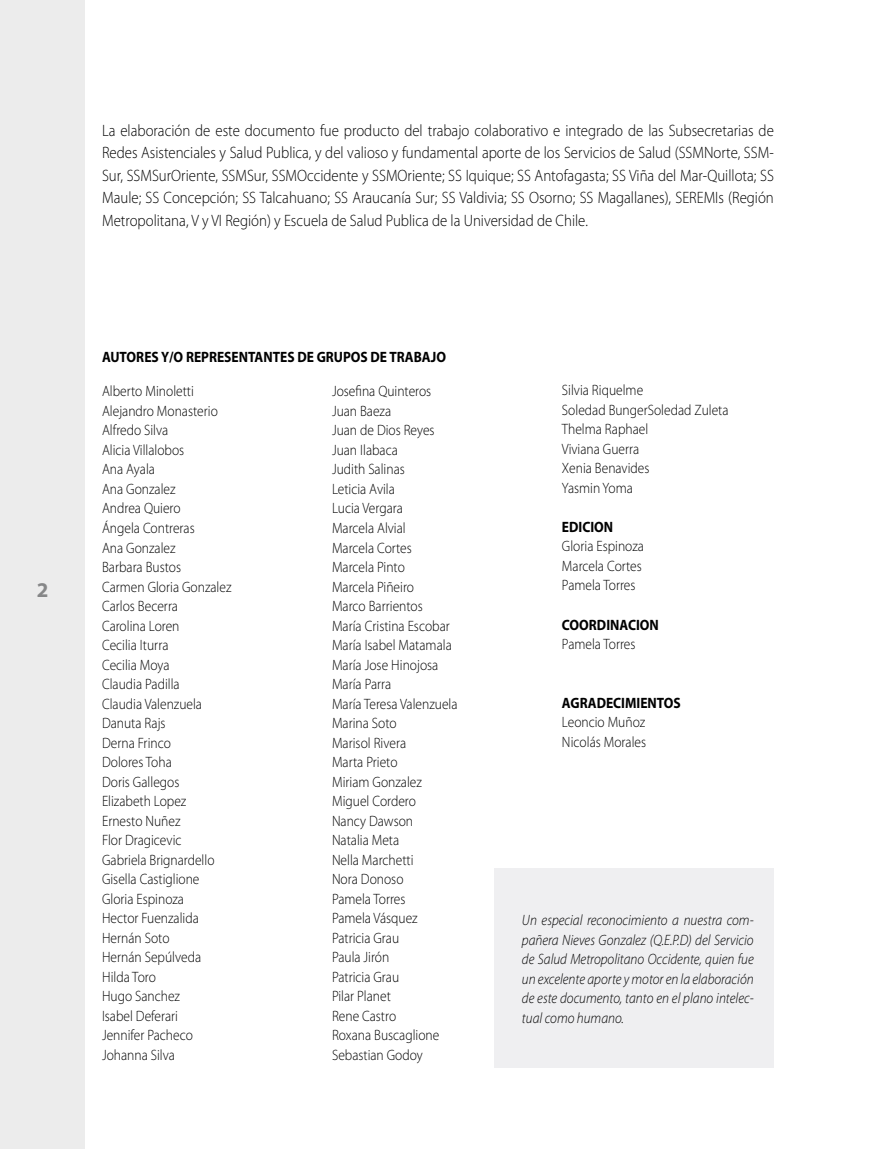
<style>
.page{position:relative;width:893px;height:1149px;background:#fff}
.page>*{position:absolute;margin:0;border:0;box-sizing:border-box;transform-origin:0 0}
.t1{font:700 21px "Myriad Pro";color:#868788}
.t2{font:300 16.5px/22.5px "Myriad Pro";color:#000;text-align:justify;scale:.9 1}
.t3{font:300 15px/19.5px "Myriad Pro";color:#000;scale:.9 1}
.t4{font:italic 300 15px/19.5px "Myriad Pro";color:#000;text-align:justify;scale:.9 1}
.t5{font:700 15px "Myriad Pro";color:#000;scale:.9 1}
</style>
<div class="page">
<div style="left:0;top:0;width:85px;height:1148px;background:#ececec"></div>
<div style="left:494px;top:867px;width:279px;height:200px;background:#efeff1"></div>
<h1 class="t1" style="left:37px;top:575px;width:13px">2</h1>
<p class="t2" style="left:102px;top:119px;width:748px">La elaboración de este documento fue producto del trabajo colaborativo e integrado de las Subsecretarias de Redes Asistenciales y Salud Publica, y del valioso y fundamental aporte de los Servicios de Salud (SSMNorte, SSM-Sur, SSMSurOriente, SSMSur, SSMOccidente y SSMOriente; SS Iquique; SS Antofagasta; SS Viña del Mar-Quillota; SS Maule; SS Concepción; SS Talcahuano; SS Araucanía Sur; SS Valdivia; SS Osorno; SS Magallanes), SEREMIs (Región Metropolitana, V y VI Región) y Escuela de Salud Publica de la Universidad de Chile.</p>
<p class="t5" style="left:102px;top:347px;width:384px">AUTORES Y/O REPRESENTANTES DE GRUPOS DE TRABAJO</p>
<p class="t3" style="left:102px;top:381px;width:145px">Alberto Minoletti<br>Alejandro Monasterio<br>Alfredo Silva<br>Alicia Villalobos<br>Ana Ayala<br>Ana Gonzalez<br>Andrea Quiero<br>Ángela Contreras<br>Ana Gonzalez<br>Barbara Bustos<br>Carmen Gloria Gonzalez<br>Carlos Becerra<br>Carolina Loren<br>Cecilia Iturra<br>Cecilia Moya<br>Claudia Padilla<br>Claudia Valenzuela<br>Danuta Rajs<br>Derna Frinco<br>Dolores Toha<br>Doris Gallegos<br>Elizabeth Lopez<br>Ernesto Nuñez<br>Flor Dragicevic<br>Gabriela Brignardello<br>Gisella Castiglione<br>Gloria Espinoza<br>Hector Fuenzalida<br>Hernán Soto<br>Hernán Sepúlveda<br>Hilda Toro<br>Hugo Sanchez<br>Isabel Deferari<br>Jennifer Pacheco<br>Johanna Silva</p>
<p class="t3" style="left:332px;top:381px;width:141px">Josefina Quinteros<br>Juan Baeza<br>Juan de Dios Reyes<br>Juan Ilabaca<br>Judith Salinas<br>Leticia Avila<br>Lucia Vergara<br>Marcela Alvial<br>Marcela Cortes<br>Marcela Pinto<br>Marcela Piñeiro<br>Marco Barrientos<br>María Cristina Escobar<br>María Isabel Matamala<br>María Jose Hinojosa<br>María Parra<br>María Teresa Valenzuela<br>Marina Soto<br>Marisol Rivera<br>Marta Prieto<br>Miriam Gonzalez<br>Miguel Cordero<br>Nancy Dawson<br>Natalia Meta<br>Nella Marchetti<br>Nora Donoso<br>Pamela Torres<br>Pamela Vásquez<br>Patricia Grau<br>Paula Jirón<br>Patricia Grau<br>Pilar Planet<br>Rene Castro<br>Roxana Buscaglione<br>Sebastian Godoy</p>
<p class="t3" style="left:562px;top:380px;width:187px">Silvia Riquelme<br>Soledad BungerSoledad Zuleta<br>Thelma Raphael<br>Viviana Guerra<br>Xenia Benavides<br>Yasmin Yoma</p>
<p class="t5" style="left:562px;top:517px;width:59px">EDICION</p>
<p class="t3" style="left:562px;top:536px;width:93px">Gloria Espinoza<br>Marcela Cortes<br>Pamela Torres</p>
<p class="t5" style="left:562px;top:614px;width:109px">COORDINACION</p>
<p class="t3" style="left:562px;top:634px;width:83px">Pamela Torres</p>
<p class="t5" style="left:562px;top:692px;width:134px">AGRADECIMIENTOS</p>
<p class="t3" style="left:562px;top:712px;width:95px">Leoncio Muñoz<br>Nicolás Morales</p>
<p class="t4" style="left:522px;top:909px;width:259px">Un especial reconocimiento a nuestra com&shy;pañera Nieves Gonzalez (Q.E.P.D) del Servicio de Salud Metropolitano Occidente, quien fue un excelente aporte y motor en la elaboración de este documento, tanto en el plano intelec&shy;tual como humano.</p>
</div>
